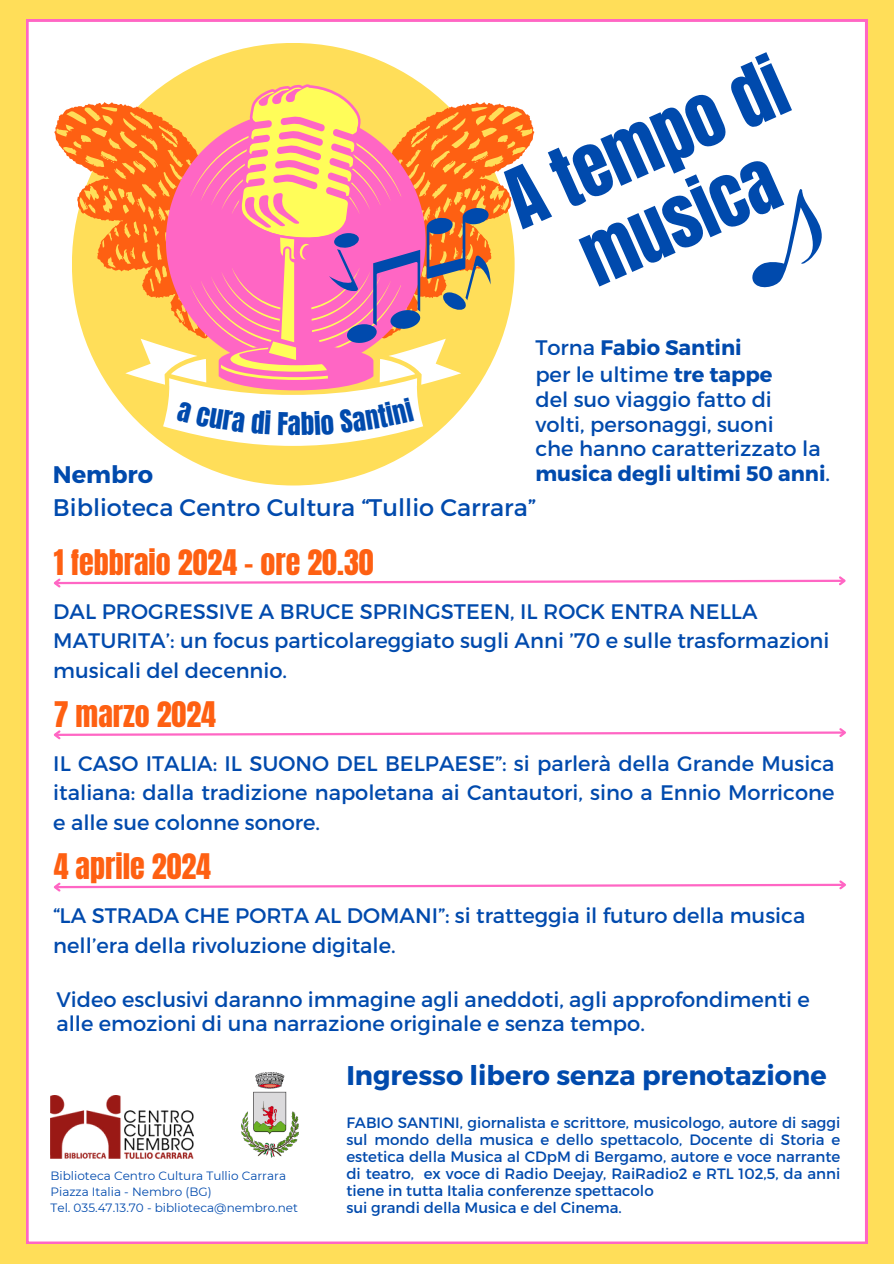
<style>
.page{position:relative;width:894px;height:1264px;background:#fff}
.page>*{position:absolute;margin:0;border:0;box-sizing:border-box;transform-origin:0 0}
.t1{font:70.2px/83.2px "Anton";color:#004aad;text-align:center}
.t2{font:30px "Anton";color:#fe6012}
.t3{font:700 27px "Montserrat";color:#004aad}
.t4{font:26.85px "Anton";color:#004aad}
.t5{font:24px "Montserrat";color:#004aad}
.t6{font:700 24px "Montserrat";color:#004aad}
.t7{font:21px/29.2px "Montserrat";color:#004aad}
.t8{font:700 21px "Montserrat";color:#004aad}
.t9{font:15px/16.8px "Montserrat";color:#004aad;text-align:justify}
.t10{font:12px "Montserrat";color:#004aad}
.s1{font-weight:400}
.s2{font-weight:700}
</style>
<div class="page">
<div style="left:0;top:0;width:893px;height:1263px;background:#ffde59"></div>
<div style="left:26px;top:20px;width:840px;height:1223px;background:#fff"></div>
<img style="left:241px;top:1072px;width:58px;height:85px">
<img style="left:51px;top:1095px;width:143px;height:63px">
<div style="left:72px;top:43px;width:442px;height:442px;background:#ffde59;border-radius:50%"></div>
<svg style="left:747px;top:183px;width:89px;height:119px;background:#dbe5f3"></svg>
<svg style="left:51px;top:574px;width:797px;height:15px;background:#ffe7f5"></svg>
<svg style="left:51px;top:726px;width:797px;height:15px;background:#ffe7f5"></svg>
<svg style="left:51px;top:878px;width:797px;height:15px;background:#ffe7f5"></svg>
<svg style="left:53px;top:84px;width:482px;height:361px"></svg>
<p class="t1" style="left:493px;top:166px;width:299px;rotate:-24deg">A tempo di musica</p>
<p class="t8" style="left:535px;top:334px;width:208px"><span class="s1">Torna</span> Fabio Santini</p>
<p class="t7" style="left:535px;top:359px;width:239px">per le ultime <span class="s2">tre tappe</span></p>
<p class="t7" style="left:535px;top:383px;width:238px">del suo viaggio fatto di</p>
<p class="t7" style="left:535px;top:408px;width:240px">volti, personaggi, suoni</p>
<p class="t7" style="left:535px;top:435px;width:296px;line-height:24.8px">che hanno caratterizzato la <span class="s2">musica degli ultimi 50 anni</span>.</p>
<p class="t4" style="left:288px;top:404px;width:15px">a</p>
<p class="t6" style="left:53px;top:459px;width:102px">Nembro</p>
<p class="t5" style="left:53px;top:491px;width:484px">Biblioteca Centro Cultura “Tullio Carrara”</p>
<p class="t2" style="left:54px;top:540px;width:321px">1 febbraio 2024 - ore 20.30</p>
<p class="t7" style="left:53px;top:596px;width:777px">DAL PROGRESSIVE A BRUCE SPRINGSTEEN, IL ROCK ENTRA NELLA<br>MATURITA’: un focus particolareggiato sugli Anni ’70 e sulle trasformazioni musicali del decennio.</p>
<p class="t2" style="left:54px;top:692px;width:164px">7 marzo 2024</p>
<p class="t7" style="left:53px;top:747px;width:782px;text-align:justify">IL CASO ITALIA: IL SUONO DEL BELPAESE”: si parlerà della Grande Musica italiana: dalla tradizione napoletana ai Cantautori, sino a Ennio Morricone e alle sue colonne sonore.</p>
<p class="t2" style="left:54px;top:844px;width:159px">4 aprile 2024</p>
<p class="t7" style="left:53px;top:900px;width:753px">“LA STRADA CHE PORTA AL DOMANI”: si tratteggia il futuro della musica nell’era della rivoluzione digitale.</p>
<p class="t7" style="left:56px;top:985px;width:754px;line-height:24.8px">Video esclusivi daranno immagine agli aneddoti, agli approfondimenti e alle emozioni di una narrazione originale e senza tempo.</p>
<p class="t10" style="left:51px;top:1168px;width:237px">Biblioteca Centro Cultura Tullio Carrara</p>
<p class="t10" style="left:51px;top:1184px;width:162px">Piazza Italia - Nembro (BG)</p>
<p class="t10" style="left:51px;top:1200px;width:249px">Tel. 035.47.13.70 - biblioteca@nembro.net</p>
<p class="t3" style="left:346px;top:1058px;width:481px">Ingresso libero senza prenotazione</p>
<p class="t9" style="left:346px;top:1113px;width:495px">FABIO SANTINI, giornalista e scrittore, musicologo, autore di saggi sul mondo della musica e dello spettacolo, Docente di Storia e estetica della Musica al CDpM di Bergamo, autore e voce narrante di teatro, ex voce di Radio Deejay, RaiRadio2 e RTL 102,5, da anni tiene in tutta Italia conferenze spettacolo</p>
<p class="t9" style="left:346px;top:1198px;width:277px">sui grandi della Musica e del Cinema.</p>
</div>
